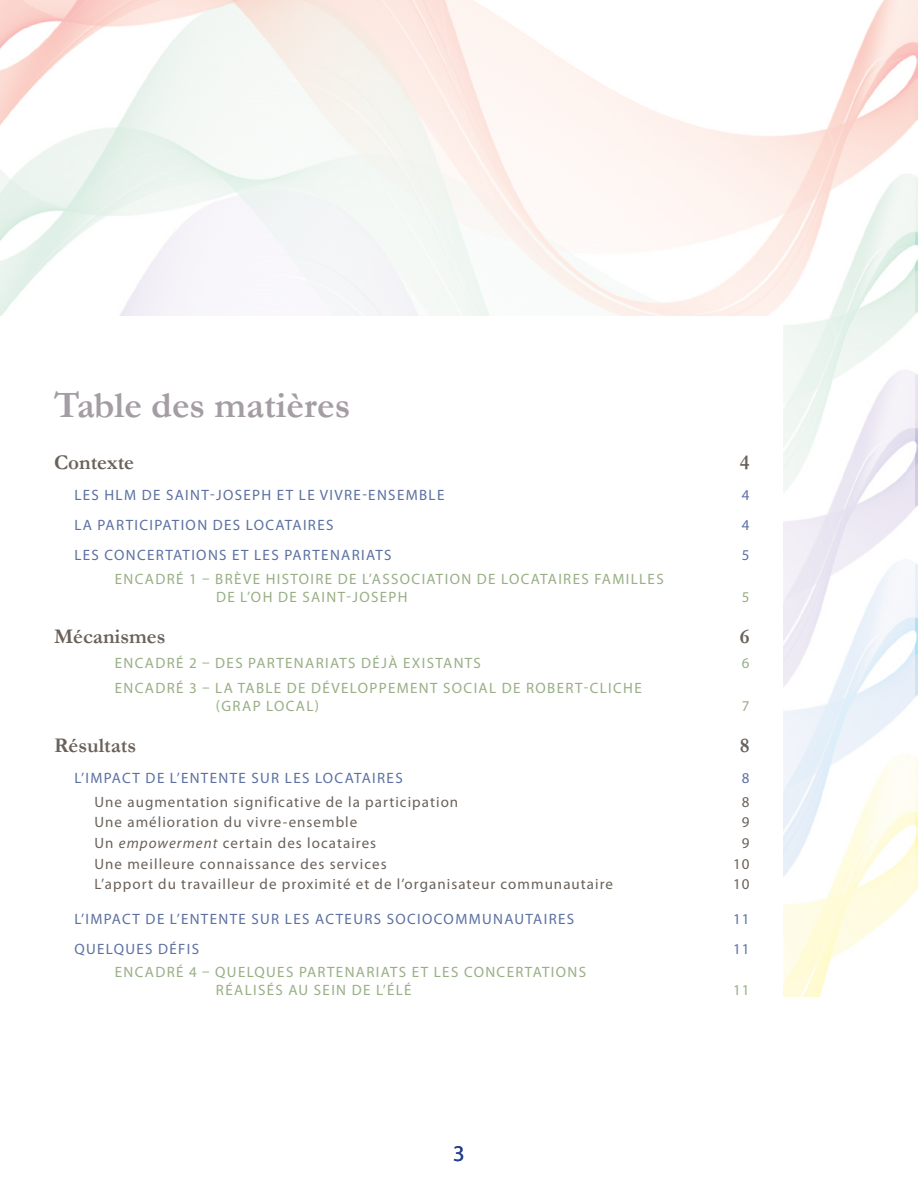
<style>
.page{position:relative;width:918px;height:1188px;background:#fff}
.page>*{position:absolute;margin:0;border:0;box-sizing:border-box;transform-origin:0 0}
.t1{font:700 37.5px "Garamond";color:#a59da4}
.t2{font:22.5px "Myriad Pro";color:#25408f}
.t3{font:700 21px "Garamond";color:#6a615a}
.t4{font:15px/18px "Myriad Pro";letter-spacing:.09em;color:#98af85}
.t5{font:15px "Myriad Pro";letter-spacing:.07em;color:#6a615a}
.t6{font:15px "Myriad Pro";letter-spacing:.09em;color:#5c70a1}
.s1{font-style:italic}
</style>
<div class="page">
<img style="left:0;top:0;width:918px;height:997px">
<div style="left:0;top:316px;width:783px;height:872px;background:#fff"></div>
<h1 class="t1" style="left:54px;top:383px;width:298px">Table des matières</h1>
<h3 class="t3" style="left:54px;top:449px;width:82px">Contexte</h3>
<h3 class="t3" style="left:740px;top:449px;width:11px">4</h3>
<p class="t6" style="left:74px;top:486px;width:372px">LES HLM DE SAINT-JOSEPH ET LE VIVRE-ENSEMBLE</p>
<p class="t6" style="left:742px;top:486px;width:9px">4</p>
<p class="t6" style="left:74px;top:516px;width:261px">LA PARTICIPATION DES LOCATAIRES</p>
<p class="t6" style="left:742px;top:516px;width:9px">4</p>
<p class="t6" style="left:74px;top:546px;width:319px">LES CONCERTATIONS ET LES PARTENARIATS</p>
<p class="t6" style="left:742px;top:546px;width:9px">5</p>
<p class="t4" style="left:216px;top:570px;width:449px;text-indent:-101px">ENCADRÉ 1 – BRÈVE HISTOIRE DE L’ASSOCIATION DE LOCATAIRES FAMILLES<br>DE L’OH DE SAINT-JOSEPH</p>
<p class="t4" style="left:742px;top:588px;width:9px">5</p>
<h3 class="t3" style="left:54px;top:624px;width:113px">Mécanismes</h3>
<h3 class="t3" style="left:740px;top:624px;width:11px">6</h3>
<p class="t4" style="left:115px;top:654px;width:368px">ENCADRÉ 2 – DES PARTENARIATS DÉJÀ EXISTANTS</p>
<p class="t4" style="left:742px;top:654px;width:9px">6</p>
<p class="t4" style="left:216px;top:678px;width:427px;text-indent:-101px">ENCADRÉ 3 – LA TABLE DE DÉVELOPPEMENT SOCIAL DE ROBERT-CLICHE (GRAP LOCAL)</p>
<p class="t4" style="left:742px;top:696px;width:9px">7</p>
<h3 class="t3" style="left:54px;top:733px;width:84px">Résultats</h3>
<h3 class="t3" style="left:740px;top:733px;width:11px">8</h3>
<p class="t6" style="left:74px;top:769px;width:330px">L’IMPACT DE L’ENTENTE SUR LES LOCATAIRES</p>
<p class="t6" style="left:742px;top:769px;width:9px">8</p>
<p class="t5" style="left:94px;top:792px;width:365px">Une augmentation significative de la participation</p>
<p class="t5" style="left:742px;top:792px;width:9px">8</p>
<p class="t5" style="left:94px;top:813px;width:264px">Une amélioration du vivre-ensemble</p>
<p class="t5" style="left:742px;top:813px;width:9px">9</p>
<p class="t5" style="left:94px;top:834px;width:283px">Un <span class="s1">empowerment</span> certain des locataires</p>
<p class="t5" style="left:742px;top:834px;width:9px">9</p>
<p class="t5" style="left:94px;top:855px;width:294px">Une meilleure connaissance des services</p>
<p class="t5" style="left:733px;top:855px;width:18px">10</p>
<p class="t5" style="left:94px;top:875px;width:520px">L’apport du travailleur de proximité et de l’organisateur communautaire</p>
<p class="t5" style="left:733px;top:875px;width:18px">10</p>
<p class="t6" style="left:74px;top:909px;width:501px">L’IMPACT DE L’ENTENTE SUR LES ACTEURS SOCIOCOMMUNAUTAIRES</p>
<p class="t6" style="left:733px;top:909px;width:18px">11</p>
<p class="t6" style="left:74px;top:940px;width:126px">QUELQUES DÉFIS</p>
<p class="t6" style="left:733px;top:940px;width:18px">11</p>
<p class="t4" style="left:216px;top:963px;width:372px;text-indent:-101px">ENCADRÉ 4 – QUELQUES PARTENARIATS ET LES CONCERTATIONS<br>RÉALISÉS AU SEIN DE L’ÉLÉ</p>
<p class="t4" style="left:733px;top:981px;width:18px">11</p>
<h2 class="t2" style="left:453px;top:1139px;width:13px">3</h2>
</div>
